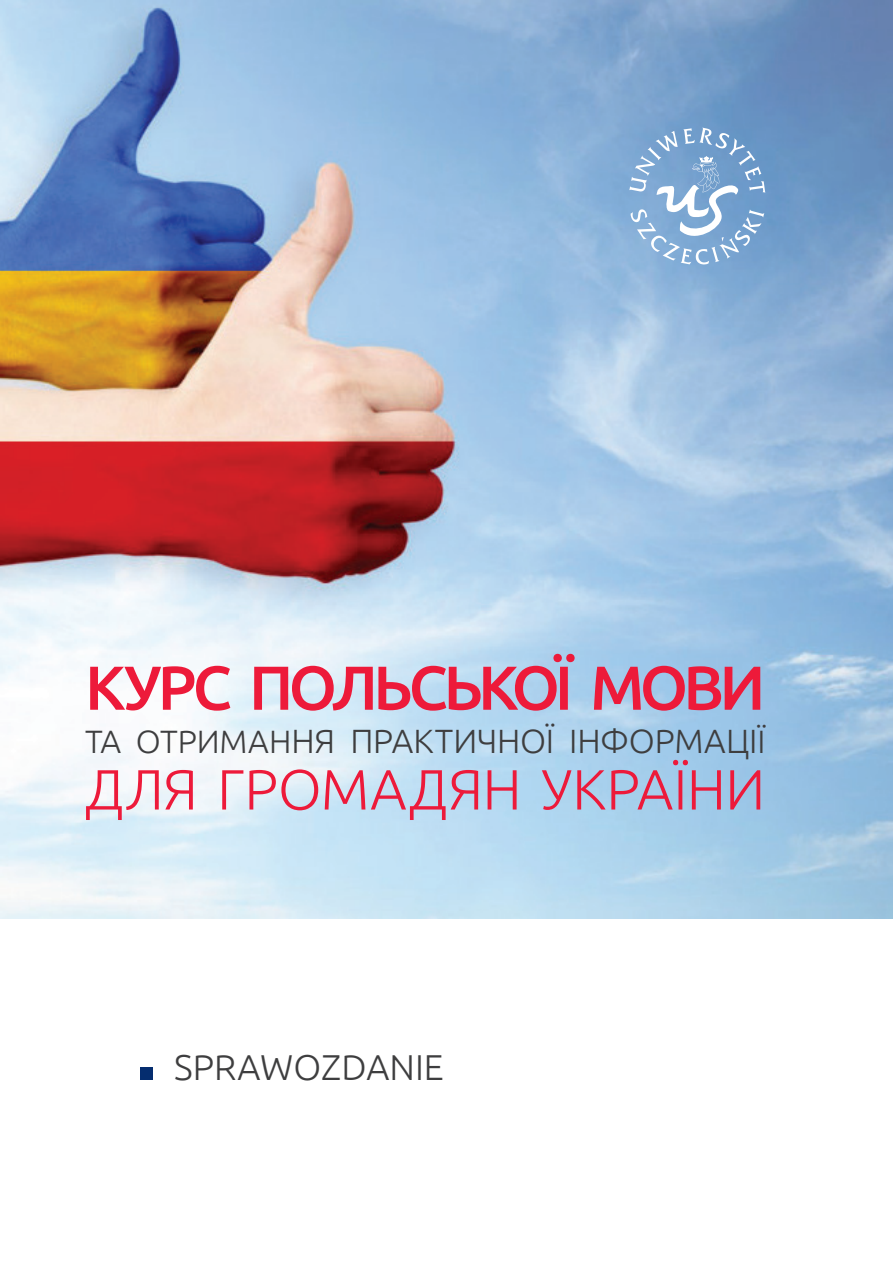
<style>
.page{position:relative;width:893px;height:1263px;background:#fff}
.page>*{position:absolute;margin:0;border:0;box-sizing:border-box;transform-origin:0 0}
.t1{font:500 61.95px "Ubuntu";letter-spacing:-.075em;color:#ed1a3a}
.t2{font:300 56.7px "Ubuntu";color:#ed1a3a}
.t3{font:300 36px "Ubuntu";color:#3e3e3f}
.t4{font:300 33.75px "Ubuntu";letter-spacing:-.01em;color:#3e3e3f}
.s1{font-size:32.4px}
</style>
<div class="page">
<div style="left:140px;top:1067px;width:13px;height:13px;background:#052d6f"></div>
<img style="left:0;top:0;width:893px;height:918px">
<svg style="left:629px;top:128px;width:136px;height:136px"></svg>
<h1 class="t1" style="left:85px;top:648px;width:682px">КУРС ПОЛЬСЬКОЇ МОВИ</h1>
<p class="t4" style="left:85px;top:720px;width:682px"><span class="s1">ТА ОТРИМАН</span>НЯ ПРАКТИЧНОЇ ІНФОРМАЦІ<span class="s1">Ї</span></p>
<h2 class="t2" style="left:85px;top:755px;width:682px">ДЛЯ ГРОМАДЯН УКРАЇНИ</h2>
<p class="t3" style="left:174px;top:1045px;width:271px">SPRAWOZDANIE</p>
</div>
